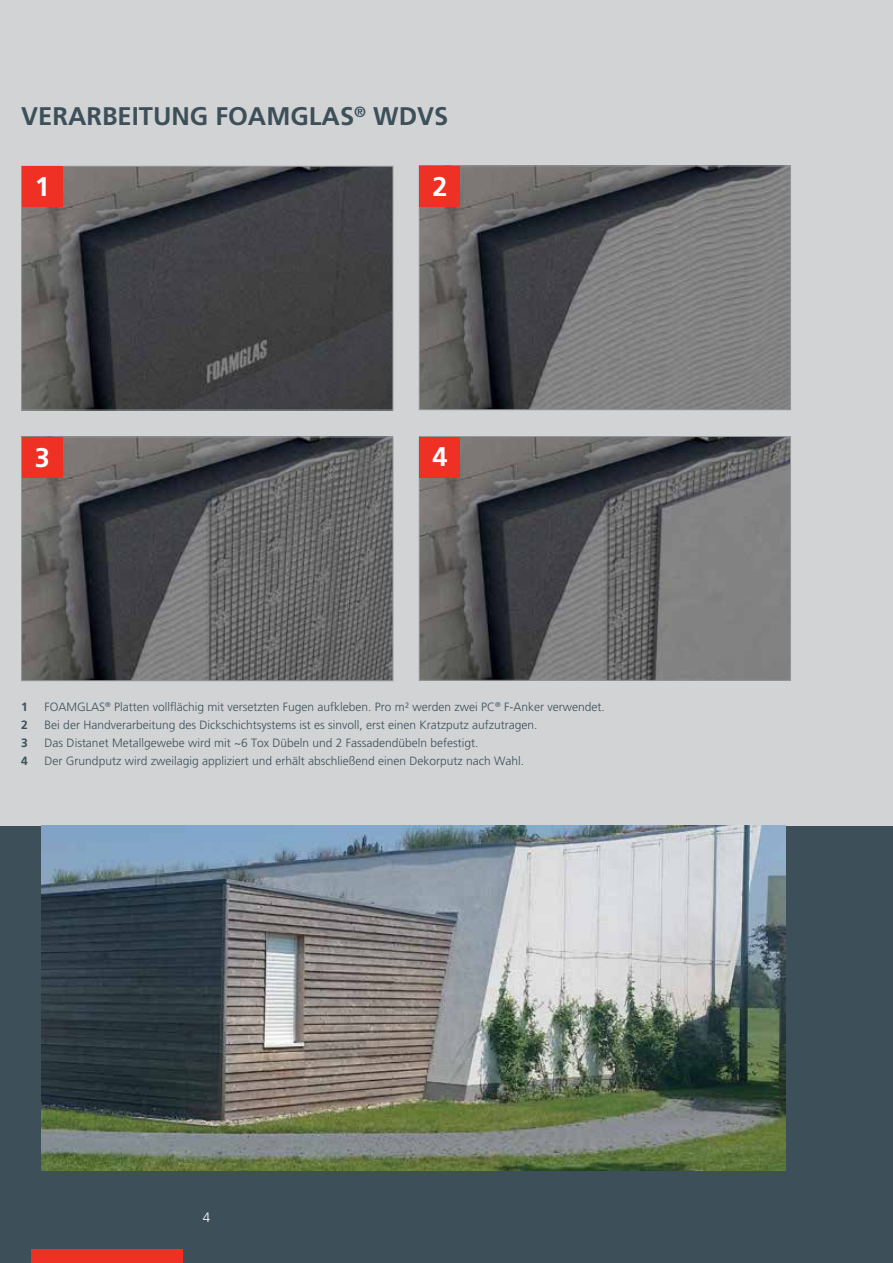
<style>
.page{position:relative;width:893px;height:1263px;background:#fff}
.page>*{position:absolute;margin:0;border:0;box-sizing:border-box;transform-origin:0 0}
.t1{font:700 27px "Frutiger LT Std";color:#fff}
.t2{font:700 25.5px "Frutiger LT Std";color:#3d505a}
.t3{font:300 13.5px "Frutiger LT Std";color:#fff}
.t4{font:300 12px "Frutiger LT Std";color:#3d505a}
.t5{font:700 12px "Frutiger LT Std";color:#3d505a}
</style>
<div class="page">
<div style="left:0;top:826px;width:893px;height:437px;background:#3d505a"></div>
<div style="left:0;top:0;width:893px;height:826px;background:#d1d3d4"></div>
<img style="left:421px;top:438px;width:368px;height:241px">
<div style="left:419px;top:436px;width:372px;height:245px;border:1px solid #95989a"></div>
<img style="left:23px;top:438px;width:368px;height:241px">
<div style="left:21px;top:436px;width:372px;height:245px;border:1px solid #95989a"></div>
<img style="left:421px;top:168px;width:368px;height:240px">
<div style="left:419px;top:166px;width:372px;height:244px;border:1px solid #95989a"></div>
<img style="left:23px;top:168px;width:368px;height:240px">
<div style="left:21px;top:166px;width:372px;height:244px;border:1px solid #95989a"></div>
<img style="left:41px;top:826px;width:745px;height:344px">
<div style="left:22px;top:167px;width:41px;height:40px;background:#ee3124"></div>
<div style="left:22px;top:437px;width:41px;height:41px;background:#ee3124"></div>
<div style="left:420px;top:437px;width:40px;height:40px;background:#ee3124"></div>
<div style="left:419px;top:166px;width:41px;height:41px;background:#ee3124"></div>
<div style="left:31px;top:1249px;width:152px;height:14px;background:#ee3124"></div>
<h2 class="t2" style="left:21px;top:102px;width:429px">VERARBEITUNG FOAMGLAS<sup>®</sup> WDVS</h2>
<h1 class="t1" style="left:35px;top:171px;width:17px">1</h1>
<h1 class="t1" style="left:432px;top:170px;width:17px">2</h1>
<h1 class="t1" style="left:35px;top:441px;width:17px">3</h1>
<h1 class="t1" style="left:432px;top:441px;width:17px">4</h1>
<p class="t5" style="left:21px;top:700px;width:8px">1</p>
<p class="t4" style="left:45px;top:700px;width:562px">FOAMGLAS<sup>®</sup> Platten vollflächig mit versetzten Fugen aufkleben. Pro m² werden zwei PC<sup>®</sup> F-Anker verwendet.</p>
<p class="t5" style="left:21px;top:718px;width:8px">2</p>
<p class="t4" style="left:45px;top:718px;width:494px">Bei der Handverarbeitung des Dickschichtsystems ist es sinvoll, erst einen Kratzputz aufzutragen.</p>
<p class="t5" style="left:21px;top:736px;width:8px">3</p>
<p class="t4" style="left:45px;top:736px;width:435px">Das Distanet Metallgewebe wird mit ~6 Tox Dübeln und 2 Fassadendübeln befestigt.</p>
<p class="t5" style="left:21px;top:754px;width:8px">4</p>
<p class="t4" style="left:45px;top:754px;width:481px">Der Grundputz wird zweilagig appliziert und erhält abschließend einen Dekorputz nach Wahl.</p>
<p class="t3" style="left:203px;top:1210px;width:9px">4</p>
</div>
